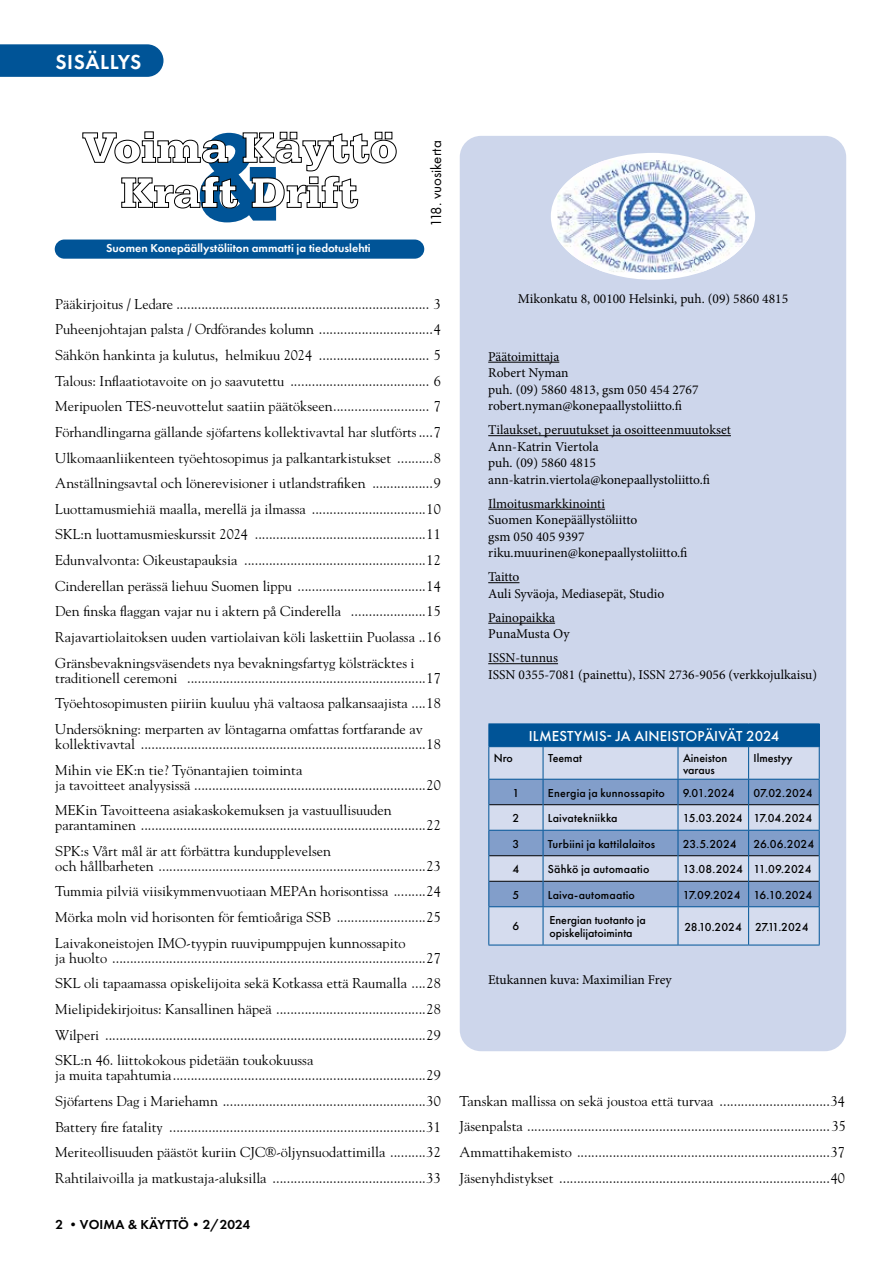
<style>
.page{position:relative;width:893px;height:1263px;background:#fff}
.page>*{position:absolute;margin:0;border:0;box-sizing:border-box;transform-origin:0 0}
.t1{font:600 21px "Futura PT";letter-spacing:.03em;color:#fff}
.t2{font:500 15px "Futura PT";letter-spacing:.01em;color:#fff}
.t3{font:15px "Futura PT";color:#000}
.t4{font:14.25px/25.7px "Goudy Std";color:#000;text-align:justify}
.t5{font:13.5px/16.5px "Minion Pro";color:#000}
.t6{font:600 13.5px "Futura PT";letter-spacing:.005em;color:#000}
.t7{font:500 12px/12px "Futura PT";color:#000}
.t8{font:600 11.85px "Futura PT";color:#fff}
</style>
<div class="page">
<div style="left:55px;top:240px;width:369px;height:19px;background:#005497;border-radius:10px"></div>
<svg style="left:82px;top:131px;width:315px;height:91px"></svg>
<svg style="left:0;top:44px;width:163px;height:33px;background:#08599a"></svg>
<div style="left:460px;top:136px;width:386px;height:915px;background:#cdd6eb;border-radius:21px"></div>
<div style="left:551px;top:153px;width:204px;height:127px;background:#fff;border-radius:50%"></div>
<img style="left:557px;top:160px;width:192px;height:112px">
<div style="left:489px;top:724px;width:330px;height:23px;background:#005497"></div>
<svg style="left:489px;top:747px;width:330px;height:198px"></svg>
<hr style="left:488px;top:723px;width:55px;height:1px;background:#005497">
<svg style="left:488px;top:724px;width:1px;height:22px"></svg>
<hr style="left:543px;top:723px;width:135px;height:1px;background:#005497">
<hr style="left:678px;top:723px;width:71px;height:1px;background:#005497">
<hr style="left:749px;top:723px;width:71px;height:1px;background:#005497">
<svg style="left:819px;top:724px;width:1px;height:22px"></svg>
<hr style="left:488px;top:747px;width:1px;height:32px;background:#005497">
<hr style="left:543px;top:747px;width:1px;height:32px;background:#005497">
<hr style="left:678px;top:747px;width:1px;height:32px;background:#005497">
<hr style="left:748px;top:747px;width:1px;height:32px;background:#005497">
<hr style="left:819px;top:747px;width:1px;height:32px;background:#005497">
<svg style="left:488px;top:780px;width:332px;height:126px"></svg>
<hr style="left:488px;top:907px;width:1px;height:38px;background:#005497">
<hr style="left:543px;top:907px;width:1px;height:38px;background:#005497">
<hr style="left:678px;top:907px;width:1px;height:38px;background:#005497">
<hr style="left:748px;top:907px;width:1px;height:38px;background:#005497">
<hr style="left:819px;top:907px;width:1px;height:38px;background:#005497">
<hr style="left:488px;top:945px;width:55px;height:1px;background:#005497">
<hr style="left:543px;top:945px;width:135px;height:1px;background:#005497">
<hr style="left:678px;top:945px;width:71px;height:1px;background:#005497">
<hr style="left:749px;top:945px;width:71px;height:1px;background:#005497">
<hr style="left:488px;top:746px;width:55px;height:1px;background:#005497">
<hr style="left:749px;top:746px;width:71px;height:1px;background:#005497">
<hr style="left:488px;top:779px;width:55px;height:1px;background:#005497">
<hr style="left:543px;top:779px;width:135px;height:1px;background:#005497">
<hr style="left:678px;top:779px;width:71px;height:1px;background:#005497">
<hr style="left:749px;top:779px;width:71px;height:1px;background:#005497">
<hr style="left:488px;top:906px;width:55px;height:1px;background:#005497">
<hr style="left:543px;top:906px;width:135px;height:1px;background:#005497">
<hr style="left:678px;top:906px;width:71px;height:1px;background:#005497">
<hr style="left:749px;top:906px;width:71px;height:1px;background:#005497">
<hr style="left:488px;top:362px;width:71px;height:1px;background:#000">
<hr style="left:488px;top:435px;width:243px;height:1px;background:#000">
<hr style="left:488px;top:509px;width:117px;height:1px;background:#000">
<hr style="left:488px;top:582px;width:31px;height:1px;background:#000">
<hr style="left:488px;top:623px;width:67px;height:1px;background:#000">
<hr style="left:488px;top:663px;width:70px;height:1px;background:#000">
<h1 class="t1" style="left:55px;top:49px;width:88px">SISÄLLYS</h1>
<p class="t8" style="left:106px;top:241px;width:266px">Suomen Konepäällystöliiton ammatti ja tiedotuslehti</p>
<p class="t3" style="left:427px;top:227px;width:88px;rotate:-90deg">118. vuosikerta</p>
<p class="t4" style="left:55px;top:291px;width:387px">Pääkirjoitus / Ledare ....................................................................... 3<br>Puheenjohtajan palsta / Ordförandes kolumn ................................4<br>Sähkön hankinta ja kulutus, helmikuu 2024 ............................... 5<br>Talous: Inflaatiotavoite on jo saavutettu ....................................... 6<br>Meripuolen TES-neuvottelut saatiin päätökseen........................... 7<br>Förhandlingarna gällande sjöfartens kollektivavtal har slutförts....7<br>Ulkomaanliikenteen työehtosopimus ja palkantarkistukset ..........8<br>Anställningsavtal och lönerevisioner i utlandstrafiken .................9<br>Luottamusmiehiä maalla, merellä ja ilmassa ................................10<br>SKL:n luottamusmieskurssit 2024 ................................................11<br>Edunvalvonta: Oikeustapauksia ...................................................12<br>Cinderellan perässä liehuu Suomen lippu ....................................14<br>Den finska flaggan vajar nu i aktern på Cinderella .....................15<br>Rajavartiolaitoksen uuden vartiolaivan köli laskettiin Puolassa ..16<br>Gränsbevakningsväsendets nya bevakningsfartyg kölsträcktes i</p>
<p class="t4" style="left:55px;top:665px;width:387px">traditionell ceremoni ...................................................................17<br>Työehtosopimusten piiriin kuuluu yhä valtaosa palkansaajista ....18<br>Undersökning: merparten av löntagarna omfattas fortfarande av</p>
<p class="t4" style="left:55px;top:731px;width:387px">kollektivavtal ................................................................................18<br>Mihin vie EK:n tie? Työnantajien toiminta</p>
<p class="t4" style="left:55px;top:772px;width:387px">ja tavoitteet analyysissä .................................................................20<br>MEKin Tavoitteena asiakaskokemuksen ja vastuullisuuden</p>
<p class="t4" style="left:55px;top:812px;width:387px">parantaminen ................................................................................22<br>SPK:s Vårt mål är att förbättra kundupplevelsen</p>
<p class="t4" style="left:55px;top:853px;width:387px">och hållbarheten ...........................................................................23<br>Tummia pilviä viisikymmenvuotiaan MEPAn horisontissa .........24<br>Mörka moln vid horisonten för femtioåriga SSB .........................25<br>Laivakoneistojen IMO-tyypin ruuvipumppujen kunnossapito</p>
<p class="t4" style="left:55px;top:945px;width:387px">ja huolto ........................................................................................27<br>SKL oli tapaamassa opiskelijoita sekä Kotkassa että Raumalla ....28<br>Mielipidekirjoitus: Kansallinen häpeä ..........................................28<br>Wilperi ..........................................................................................29<br>SKL:n 46. liittokokous pidetään toukokuussa</p>
<p class="t4" style="left:55px;top:1062px;width:387px">ja muita tapahtumia.......................................................................29<br>Sjöfartens Dag i Mariehamn .........................................................30<br>Battery fire fatality ........................................................................31<br>Meriteollisuuden päästöt kuriin CJC®-öljynsuodattimilla ..........32<br>Rahtilaivoilla ja matkustaja-aluksilla ...........................................33</p>
<p class="t6" style="left:56px;top:1216px;width:196px">2 •VOIMA &amp; KÄYTTÖ•2/2024</p>
<p class="t5" style="left:518px;top:291px;width:272px">Mikonkatu 8, 00100 Helsinki, puh. (09) 5860 4815</p>
<p class="t5" style="left:488px;top:348px;width:212px">Päätoimittaja<br>Robert Nyman<br>puh. (09) 5860 4813, gsm 050 454 2767 robert.nyman@konepaallystoliitto.fi</p>
<p class="t5" style="left:488px;top:422px;width:244px">Tilaukset, peruutukset ja osoitteenmuutokset Ann-Katrin Viertola<br>puh. (09) 5860 4815 ann-katrin.viertola@konepaallystoliitto.fi</p>
<p class="t5" style="left:488px;top:495px;width:201px">Ilmoitusmarkkinointi<br>Suomen Konepäällystöliitto<br>gsm 050 405 9397 riku.muurinen@konepaallystoliitto.fi</p>
<p class="t5" style="left:488px;top:569px;width:178px">Taitto<br>Auli Syväoja, Mediasepät, Studio</p>
<p class="t5" style="left:488px;top:609px;width:83px">Painopaikka<br>PunaMusta Oy</p>
<p class="t5" style="left:488px;top:650px;width:330px">ISSN-tunnus<br>ISSN 0355-7081 (painettu), ISSN 2736-9056 (verkkojulkaisu)</p>
<p class="t2" style="left:529px;top:727px;width:252px">ILMESTYMIS- JA AINEISTOPÄIVÄT 2024</p>
<p class="t7" style="left:494px;top:751px;width:21px">Nro</p>
<p class="t7" style="left:548px;top:751px;width:35px">Teemat</p>
<p class="t7" style="left:683px;top:751px;width:46px">Aineiston varaus</p>
<p class="t7" style="left:754px;top:751px;width:41px">Ilmestyy</p>
<p class="t7" style="left:512px;top:786px;width:8px">1</p>
<p class="t7" style="left:548px;top:786px;width:119px">Energia ja kunnossapito</p>
<p class="t7" style="left:683px;top:786px;width:53px">9.01.2024</p>
<p class="t7" style="left:753px;top:786px;width:61px">07.02.2024</p>
<p class="t7" style="left:513px;top:812px;width:8px">2</p>
<p class="t7" style="left:548px;top:812px;width:71px">Laivatekniikka</p>
<p class="t7" style="left:683px;top:812px;width:131px">15.03.2024 17.04.2024</p>
<p class="t7" style="left:513px;top:837px;width:8px">3</p>
<p class="t7" style="left:548px;top:837px;width:109px">Turbiini ja kattilalaitos</p>
<p class="t7" style="left:683px;top:837px;width:56px">23.5.2024</p>
<p class="t7" style="left:753px;top:837px;width:62px">26.06.2024</p>
<p class="t7" style="left:513px;top:863px;width:8px">4</p>
<p class="t7" style="left:548px;top:863px;width:103px">Sähkö ja automaatio</p>
<p class="t7" style="left:683px;top:863px;width:130px">13.08.2024 11.09.2024</p>
<p class="t7" style="left:513px;top:889px;width:8px">5</p>
<p class="t7" style="left:548px;top:889px;width:89px">Laiva-automaatio</p>
<p class="t7" style="left:683px;top:889px;width:131px">17.09.2024 16.10.2024</p>
<p class="t7" style="left:513px;top:920px;width:8px">6</p>
<p class="t7" style="left:549px;top:913px;width:98px;line-height:13.5px">Energian tuotanto ja opiskelijatoiminta</p>
<p class="t7" style="left:684px;top:920px;width:126px">28.10.2024 27.11.2024</p>
<p class="t5" style="left:488px;top:971px;width:185px">Etukannen kuva: Maximilian Frey</p>
<p class="t4" style="left:459px;top:1088px;width:387px">Tanskan mallissa on sekä joustoa että turvaa ...............................34<br>Jäsenpalsta</p>
<p class="t4" style="left:459px;top:1113px;width:388px;text-indent:372px">35<br>Ammattihakemisto .......................................................................37<br>Jäsenyhdistykset ............................................................................40</p>
</div>
